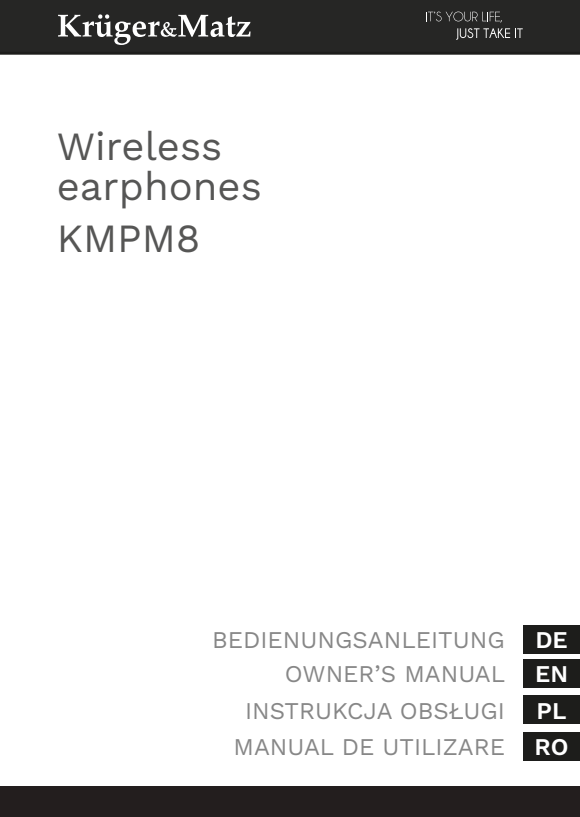
<style>
.page{position:relative;width:580px;height:817px;background:#fff}
.page>*{position:absolute;margin:0;border:0;box-sizing:border-box;transform-origin:0 0}
.t1{font:40px/40px "Work Sans";color:#565655}
.t2{font:24px/36.4px "Work Sans";color:#878787;text-align:right}
.t3{font:600 24px/35.6px "Work Sans";color:#fff;text-align:justify}
</style>
<div class="page">
<svg style="left:0;top:0;width:579px;height:55px;background:#272726"></svg>
<svg style="left:426px;top:12px;width:96px;height:28px;background:#3c3c3b"></svg>
<div style="left:522px;top:625px;width:57px;height:28px;background:#1d1d1b"></div>
<div style="left:522px;top:659px;width:57px;height:28px;background:#1d1d1b"></div>
<div style="left:522px;top:695px;width:57px;height:28px;background:#1d1d1b"></div>
<div style="left:522px;top:732px;width:57px;height:28px;background:#1d1d1b"></div>
<div style="left:0;top:785px;width:579px;height:31px;background:#231e1e"></div>
<svg style="left:58px;top:14px;width:192px;height:31px"></svg>
<h1 class="t1" style="left:57px;top:126px;width:206px">Wireless earphones</h1>
<h1 class="t1" style="left:57px;top:218px;width:145px">KMPM8</h1>
<p class="t2" style="left:212px;top:621px;width:294px">BEDIENUNGSANLEITUNG</p>
<p class="t2" style="left:233px;top:655px;width:273px">OWNER’S MANUAL<br>INSTRUKCJA OBSŁUGI<br>MANUAL DE UTILIZARE</p>
<p class="t3" style="left:534px;top:621px;width:35px">DE EN PL RO</p>
</div>
